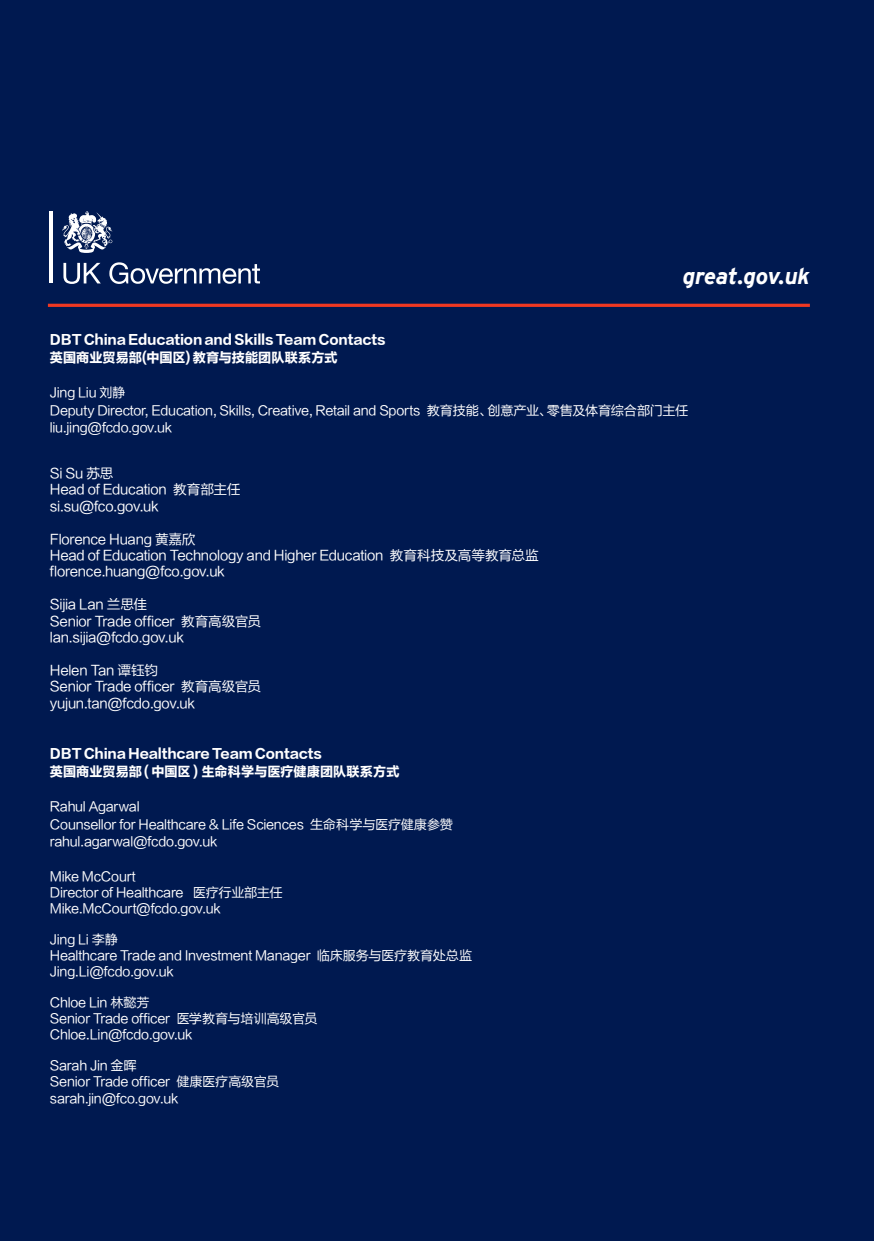
<style>
.page{position:relative;width:874px;height:1241px;background:#fff}
.page>*{position:absolute;margin:0;border:0;box-sizing:border-box;transform-origin:0 0}
.t1{font:italic 700 22.57px "Interstate";letter-spacing:-.015em;color:#fff}
.内容_英文{font:13.65px "FZLTHK GBK1 0";letter-spacing:-.02em;color:#fff}
.内容_英文-2{font:13.12px "FZLTHK GBK1 0";letter-spacing:-.02em;color:#fff}
.内容_英文-3{font:13.12px "FZLTDHK GBK1 0";letter-spacing:-.01em;color:#fff}
</style>
<div class="page">
<div style="left:0;top:0;width:873px;height:1240px;background:#001950"></div>
<hr style="left:48px;top:304px;width:761px;height:3px;background:#ef3822">
<svg style="left:63px;top:263px;width:38px;height:21px"></svg>
<svg style="left:109px;top:262px;width:151px;height:22px"></svg>
<hr style="left:50px;top:211px;width:3px;height:72px;background:#fff">
<svg style="left:62px;top:211px;width:50px;height:42px"></svg>
<p class="t1" style="left:682px;top:263px;width:129px">great.gov.uk</p>
<p class="内容_英文-3" style="left:50px;top:332px;width:337px">DBT China Education and Skills Team Contacts</p>
<p class="内容_英文-3" style="left:50px;top:349px;width:289px">英国商业贸易部(中国区) 教育与技能团队联系方式</p>
<p class="内容_英文-2" style="left:50px;top:385px;width:77px">Jing Liu 刘静</p>
<p class="内容_英文-2" style="left:50px;top:403px;width:639px">Deputy Director, Education, Skills, Creative, Retail and Sports 教育技能、创意产业、零售及体育综合部门主任</p>
<p class="内容_英文-2" style="left:50px;top:420px;width:123px">liu.jing@fcdo.gov.uk</p>
<p class="内容_英文" style="left:50px;top:466px;width:65px">Si Su 苏思</p>
<p class="内容_英文" style="left:50px;top:482px;width:192px">Head of Education 教育部主任</p>
<p class="内容_英文" style="left:50px;top:498px;width:110px">si.su@fco.gov.uk</p>
<p class="内容_英文" style="left:50px;top:531px;width:147px">Florence Huang 黄嘉欣</p>
<p class="内容_英文" style="left:50px;top:547px;width:490px">Head of Education Technology and Higher Education 教育科技及高等教育总监</p>
<p class="内容_英文" style="left:50px;top:564px;width:176px">florence.huang@fco.gov.uk</p>
<p class="内容_英文" style="left:50px;top:597px;width:99px">Sijia Lan 兰思佳</p>
<p class="内容_英文" style="left:50px;top:613px;width:213px">Senior Trade officer 教育高级官员</p>
<p class="内容_英文" style="left:50px;top:629px;width:135px">lan.sijia@fcdo.gov.uk</p>
<p class="内容_英文" style="left:50px;top:662px;width:110px">Helen Tan 谭钰钧</p>
<p class="内容_英文" style="left:50px;top:678px;width:213px">Senior Trade officer 教育高级官员</p>
<p class="内容_英文" style="left:50px;top:695px;width:146px">yujun.tan@fcdo.gov.uk</p>
<p class="内容_英文-3" style="left:50px;top:746px;width:273px">DBT China Healthcare Team Contacts</p>
<p class="内容_英文-3" style="left:50px;top:764px;width:351px">英国商业贸易部 ( 中国区 ) 生命科学与医疗健康团队联系方式</p>
<p class="内容_英文-2" style="left:50px;top:799px;width:91px">Rahul Agarwal</p>
<p class="内容_英文-2" style="left:50px;top:816px;width:404px">Counsellor for Healthcare &amp; Life Sciences 生命科学与医疗健康参赞</p>
<p class="内容_英文-2" style="left:50px;top:834px;width:169px">rahul.agarwal@fcdo.gov.uk</p>
<p class="内容_英文-2" style="left:50px;top:869px;width:87px">Mike McCourt</p>
<p class="内容_英文-2" style="left:50px;top:885px;width:234px">Director of Healthcare 医疗行业部主任</p>
<p class="内容_英文-2" style="left:50px;top:900px;width:172px">Mike.McCourt@fcdo.gov.uk</p>
<p class="内容_英文-2" style="left:50px;top:932px;width:70px">Jing Li 李静</p>
<p class="内容_英文-2" style="left:50px;top:948px;width:423px">Healthcare Trade and Investment Manager 临床服务与医疗教育处总监</p>
<p class="内容_英文-2" style="left:50px;top:963px;width:125px">Jing.Li@fcdo.gov.uk</p>
<p class="内容_英文-2" style="left:50px;top:995px;width:101px">Chloe Lin 林懿芳</p>
<p class="内容_英文-2" style="left:50px;top:1011px;width:269px">Senior Trade officer 医学教育与培训高级官员</p>
<p class="内容_英文-2" style="left:50px;top:1026px;width:144px">Chloe.Lin@fcdo.gov.uk</p>
<p class="内容_英文-2" style="left:50px;top:1058px;width:88px">Sarah Jin 金晖</p>
<p class="内容_英文-2" style="left:50px;top:1074px;width:231px">Senior Trade officer 健康医疗高级官员</p>
<p class="内容_英文-2" style="left:50px;top:1091px;width:130px">sarah.jin@fco.gov.uk</p>
</div>
